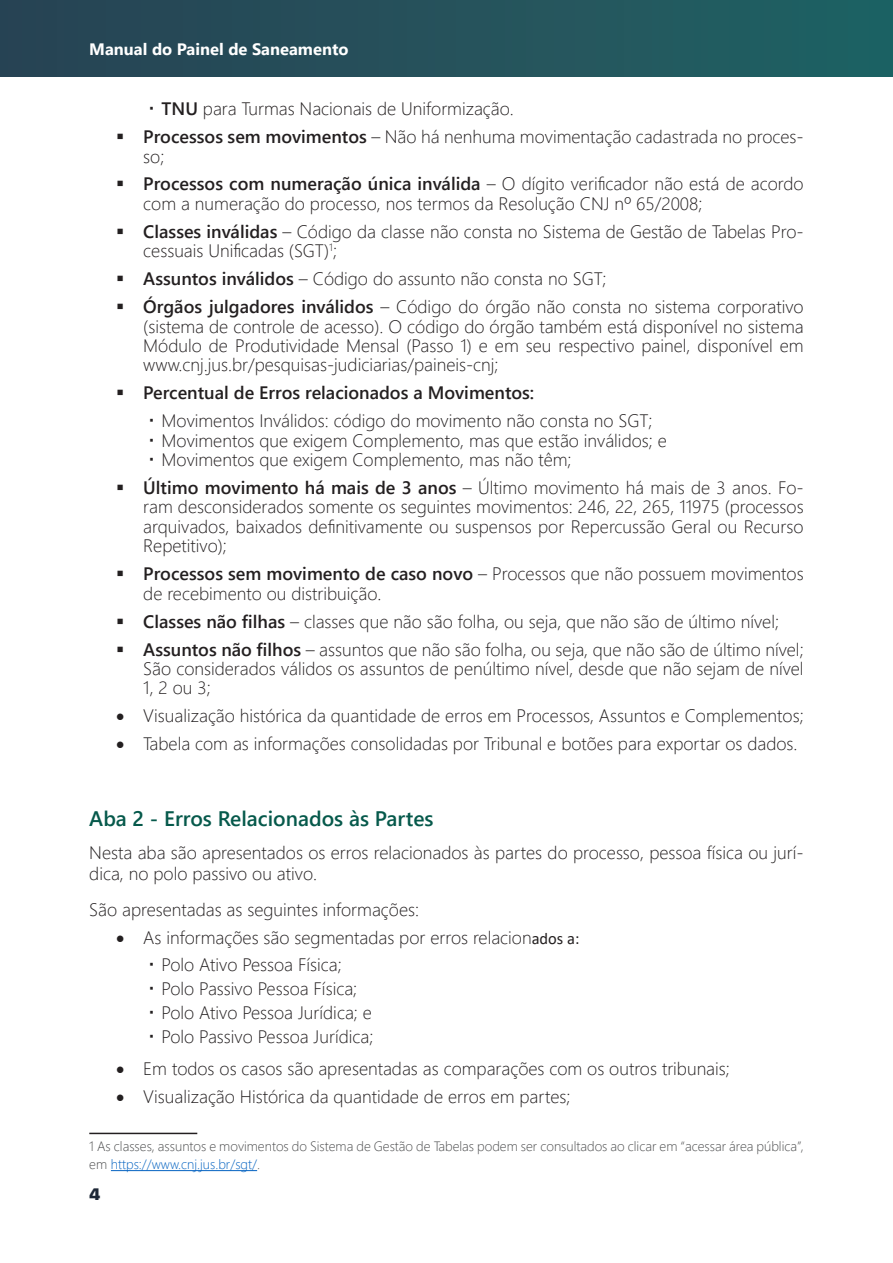
<style>
.page{position:relative;width:893px;height:1263px;background:#fff}
.page>*{position:absolute;margin:0;border:0;box-sizing:border-box;transform-origin:0 0}
.T2{font:600 21px "Segoe UI";color:#06594b}
.t1{font:300 18px/19.4px "Segoe UI";color:#231f20}
.t2{font:600 18px "Segoe UI";color:#231f20}
.t3{font:700 16.5px "Segoe UI";color:#fff}
.t4{font:900 16.5px "SFUI Display";color:#1e2837}
.Texto{font:300 13.5px/18px "Segoe UI";color:#4b4c4d}
.s1{font-weight:600}
.s2{font-family:"Calibri";font-weight:400;font-size:16.5px}
.s3{color:#0563c1}
</style>
<div class="page">
<div style="left:0;top:0;width:893px;height:77px;background:linear-gradient(to right,#284254,#1f6263)"></div>
<hr style="left:89px;top:1133px;width:108px;height:1px;background:#231f20">
<hr style="left:111px;top:1170px;width:146px;height:1px;background:#0563c1">
<p class="t3" style="left:89px;top:33px;width:261px">Manual do Painel de Saneamento</p>
<p class="t1" style="left:162px;top:97px;width:354px"><span class="s1">TNU</span> para Turmas Nacionais de Uniformização.</p>
<p class="t1" style="left:143px;top:125px;width:662px;text-indent:-27px">▪ <span class="s1">Processos sem movimentos</span> – Não há nenhuma movimentação cadastrada no proces&shy;so;</p>
<p class="t1" style="left:143px;top:173px;width:662px;text-indent:-27px">▪ <span class="s1">Processos com numeração única inválida</span> – O dígito verificador não está de acordo com a numeração do processo, nos termos da Resolução CNJ nº 65/2008;</p>
<p class="t1" style="left:143px;top:220px;width:662px;text-indent:-27px">▪ <span class="s1">Classes inválidas</span> – Código da classe não consta no Sistema de Gestão de Tabelas Pro&shy;cessuais Unificadas (SGT)<sup>1</sup>;</p>
<p class="t1" style="left:116px;top:267px;width:492px">▪ <span class="s1">Assuntos inválidos</span> – Código do assunto não consta no SGT;</p>
<p class="t1" style="left:143px;top:295px;width:662px;text-align:justify;text-indent:-27px">▪ <span class="s1">Órgãos julgadores inválidos</span> – Código do órgão não consta no sistema corporativo (sistema de controle de acesso). O código do órgão também está disponível no sistema Módulo de Produtividade Mensal (Passo 1) e em seu respectivo painel, disponível em www.cnj.jus.br/pesquisas-judiciarias/paineis-cnj;</p>
<p class="t2" style="left:116px;top:376px;width:419px">▪ Percentual de Erros relacionados a Movimentos:</p>
<p class="t1" style="left:162px;top:409px;width:492px">Movimentos Inválidos: código do movimento não consta no SGT;</p>
<p class="t1" style="left:162px;top:429px;width:507px">Movimentos que exigem Complemento, mas que estão inválidos; e</p>
<p class="t1" style="left:162px;top:448px;width:412px">Movimentos que exigem Complemento, mas não têm;</p>
<p class="t1" style="left:143px;top:476px;width:662px;text-align:justify;text-indent:-27px">▪ <span class="s1">Último movimento há mais de 3 anos</span> – Último movimento há mais de 3 anos. Fo&shy;ram desconsiderados somente os seguintes movimentos: 246, 22, 265, 11975 (processos arquivados, baixados definitivamente ou suspensos por Repercussão Geral ou Recurso Repetitivo);</p>
<p class="t1" style="left:143px;top:562px;width:662px;text-indent:-27px">▪ <span class="s1">Processos sem movimento de caso novo</span> – Processos que não possuem movimentos de recebimento ou distribuição.</p>
<p class="t1" style="left:116px;top:610px;width:664px">▪ <span class="s1">Classes não filhas</span> – classes que não são folha, ou seja, que não são de último nível;</p>
<p class="t1" style="left:143px;top:638px;width:662px;text-align:justify;text-indent:-27px">▪ <span class="s1">Assuntos não filhos</span> – assuntos que não são folha, ou seja, que não são de último nível; São considerados válidos os assuntos de penúltimo nível, desde que não sejam de nível 1, 2 ou 3;</p>
<p class="t1" style="left:116px;top:704px;width:689px">• Visualização histórica da quantidade de erros em Processos, Assuntos e Complementos;</p>
<p class="t1" style="left:116px;top:732px;width:683px">• Tabela com as informações consolidadas por Tribunal e botões para exportar os dados.</p>
<p class="T2" style="left:89px;top:798px;width:346px">Aba 2 - Erros Relacionados às Partes</p>
<p class="t1" style="left:89px;top:841px;width:716px;line-height:20.7px">Nesta aba são apresentados os erros relacionados às partes do processo, pessoa física ou jurí&shy;dica, no polo passivo ou ativo.</p>
<p class="t1" style="left:89px;top:898px;width:331px">São apresentadas as seguintes informações:</p>
<p class="t1" style="left:116px;top:926px;width:465px">• As informações são segmentadas por erros relacion<span class="s2">ados a:</span></p>
<p class="t1" style="left:162px;top:954px;width:182px">Polo Ativo Pessoa Física;</p>
<p class="t1" style="left:162px;top:977px;width:197px">Polo Passivo Pessoa Física;</p>
<p class="t1" style="left:162px;top:1001px;width:212px">Polo Ativo Pessoa Jurídica; e</p>
<p class="t1" style="left:162px;top:1025px;width:213px">Polo Passivo Pessoa Jurídica;</p>
<p class="t1" style="left:116px;top:1057px;width:615px">• Em todos os casos são apresentadas as comparações com os outros tribunais;</p>
<p class="t1" style="left:116px;top:1085px;width:456px">• Visualização Histórica da quantidade de erros em partes;</p>
<p class="Texto" style="left:89px;top:1136px;width:716px">1 As classes, assuntos e movimentos do Sistema de Gestão de Tabelas podem ser consultados ao clicar em “acessar área pública”, em <span class="s3">https://www.cnj.jus.br/sgt/</span>.</p>
<p class="t4" style="left:89px;top:1184px;width:13px">4</p>
</div>
